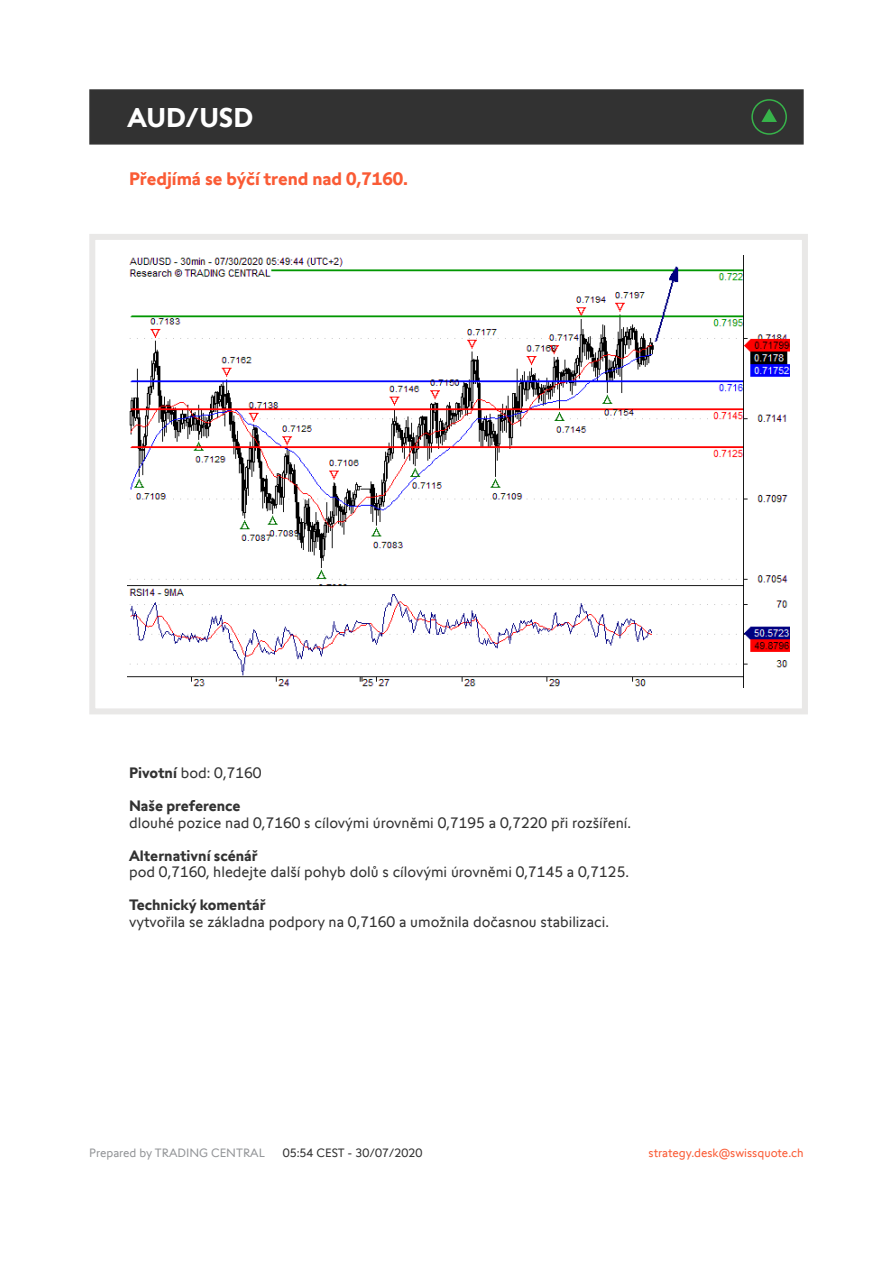
<style>
.page{position:relative;width:893px;height:1263px;background:#fff}
.page>*{position:absolute;margin:0;border:0;box-sizing:border-box;transform-origin:0 0}
.t1{font:700 27px "Swissquote CT";color:#fff}
.t2{font:700 18px "Swissquote CT";color:#fa5b35}
.t3{font:15px "Swissquote CT";color:#323232}
.t4{font:700 15px "Swissquote CT";color:#323232}
.t5{font:12px "Swissquote CT";color:#fa5b35}
.t6{font:12px "Swissquote CT";color:#939598}
.t7{font:12px "Swissquote CT";color:#323232}
.s1{font-weight:700}
</style>
<div class="page">
<div style="left:89px;top:234px;width:719px;height:480px;border:6px solid #e9e8e7"></div>
<div style="left:89px;top:89px;width:715px;height:56px;background:#323232;border:2px solid #323232"></div>
<img style="left:128px;top:255px;width:661px;height:432px">
<svg style="left:751px;top:99px;width:36px;height:36px"></svg>
<h1 class="t1" style="left:128px;top:101px;width:127px">AUD/USD</h1>
<p class="t2" style="left:129px;top:168px;width:281px">Předjímá se býčí trend nad 0,7160.</p>
<p class="t3" style="left:129px;top:764px;width:134px"><span class="s1">Pivotní</span> bod: 0,7160</p>
<p class="t4" style="left:129px;top:797px;width:113px">Naše preference</p>
<p class="t3" style="left:129px;top:814px;width:503px">dlouhé pozice nad 0,7160 s cílovými úrovněmi 0,7195 a 0,7220 při rozšíření.</p>
<p class="t4" style="left:129px;top:846px;width:130px">Alternativní scénář</p>
<p class="t3" style="left:129px;top:863px;width:501px">pod 0,7160, hledejte další pohyb dolů s cílovými úrovněmi 0,7145 a 0,7125.</p>
<p class="t4" style="left:129px;top:896px;width:138px">Technický komentář</p>
<p class="t3" style="left:129px;top:913px;width:481px">vytvořila se základna podpory na 0,7160 a umožnila dočasnou stabilizaci.</p>
<p class="t6" style="left:89px;top:1145px;width:177px">Prepared by TRADING CENTRAL</p>
<p class="t7" style="left:283px;top:1145px;width:141px">05:54 CEST - 30/07/2020</p>
<p class="t5" style="left:649px;top:1145px;width:157px">strategy.desk@swissquote.ch</p>
</div>
